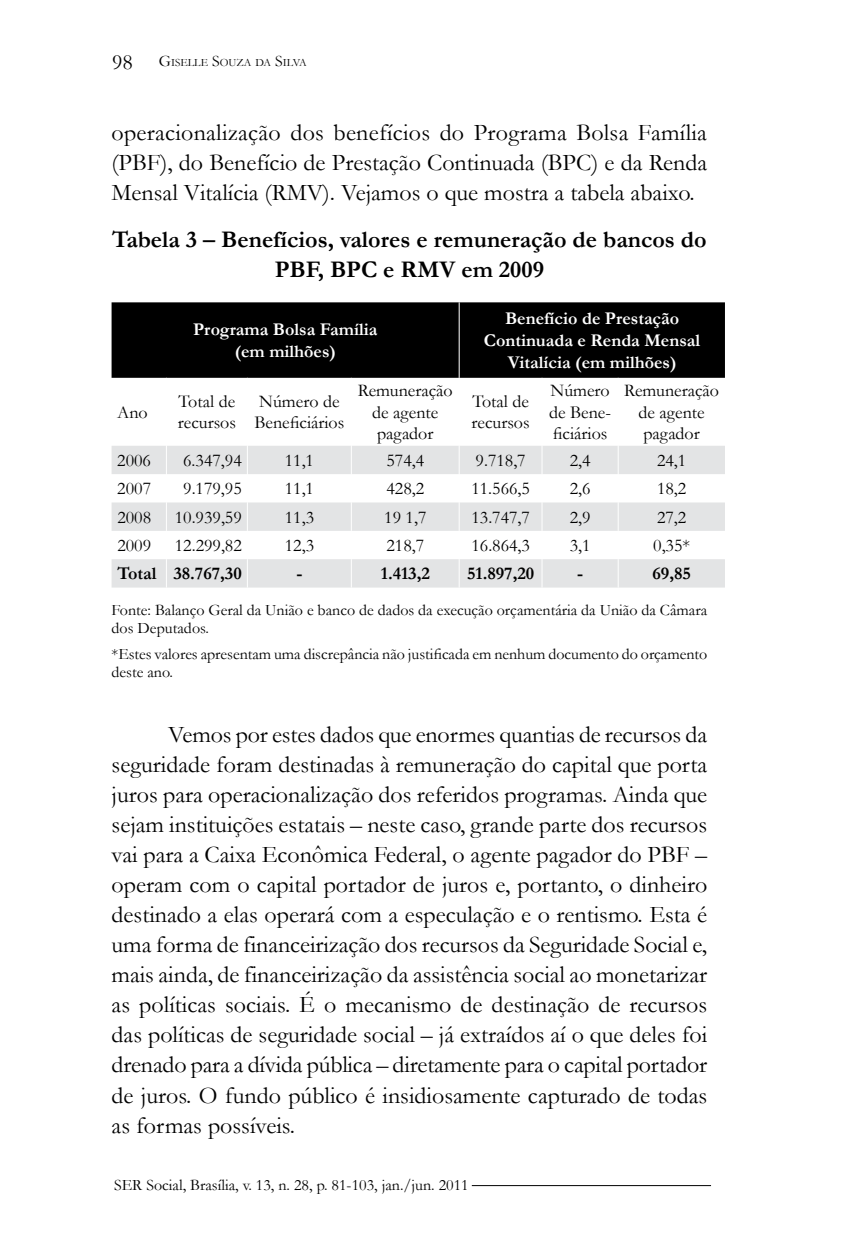
<style>
.page{position:relative;width:851px;height:1248px;background:#fff}
.page>*{position:absolute;margin:0;border:0;box-sizing:border-box;transform-origin:0 0}
.t1{font:24px/30px "Garamond";color:#000;text-align:justify}
.t2{font:700 24px/30px "Garamond";color:#000;text-align:center}
.t3{font:18px/21.6px "Garamond";color:#000}
.t4{font:700 18px/21.6px "Garamond";color:#fff;text-align:center}
.t5{font:700 18px "Garamond";color:#000}
.t6{font:16px/18px "Garamond";color:#000}
.t7{font:11.2px "Garamond";color:#000}
.s1{font-size:22px}
.s2{font-size:16px}
</style>
<div class="page">
<hr style="left:471px;top:1184px;width:240px;height:1px;background:#000">
<div style="left:111px;top:302px;width:613px;height:76px;background:#000"></div>
<svg style="left:111px;top:446px;width:613px;height:141px;fill:#e3e4e5"></svg>
<hr style="left:458px;top:302px;width:1px;height:76px;background:#fff">
<svg style="left:166px;top:446px;width:1px;height:141px"></svg>
<svg style="left:247px;top:446px;width:1px;height:141px"></svg>
<svg style="left:351px;top:446px;width:1px;height:141px"></svg>
<svg style="left:458px;top:446px;width:1px;height:141px"></svg>
<svg style="left:541px;top:446px;width:1px;height:141px"></svg>
<svg style="left:617px;top:446px;width:1px;height:141px"></svg>
<p class="t7" style="left:112px;top:55px;width:196px"><span class="s1">98</span> <span class="s2">G</span>ISELLE <span class="s2">S</span>OUZA DA <span class="s2">S</span>ILVA</p>
<p class="t1" style="left:111px;top:117px;width:597px">operacionalização dos benefícios do Programa Bolsa Família (PBF), do Benefício de Prestação Continuada (BPC) e da Renda Mensal Vitalícia (RMV). Vejamos o que mostra a tabela abaixo.</p>
<p class="t2" style="left:112px;top:225px;width:596px">Tabela 3 – Benefícios, valores e remuneração de bancos do<br>PBF, BPC e RMV em 2009</p>
<p class="t4" style="left:193px;top:319px;width:186px">Programa Bolsa Família (em milhões)</p>
<p class="t4" style="left:484px;top:308px;width:218px">Benefício de Prestação<br>Continuada e Renda Mensal<br>Vitalícia (em milhões)</p>
<p class="t3" style="left:117px;top:401px;width:32px">Ano</p>
<p class="t3" style="left:178px;top:390px;width:60px">Total de recursos</p>
<p class="t3" style="left:254px;top:390px;width:91px">Número de<br>Beneficiários</p>
<p class="t3" style="left:358px;top:379px;width:96px;text-align:center">Remuneração de agente pagador</p>
<p class="t3" style="left:471px;top:390px;width:60px">Total de recursos</p>
<p class="t3" style="left:549px;top:379px;width:63px;text-align:justify">Número de Bene&shy;ficiários</p>
<p class="t3" style="left:624px;top:379px;width:96px;text-align:center">Remuneração de agente pagador</p>
<p class="t3" style="left:117px;top:449px;width:35px">2006</p>
<p class="t3" style="left:183px;top:449px;width:60px">6.347,94</p>
<p class="t3" style="left:285px;top:449px;width:31px">11,1</p>
<p class="t3" style="left:386px;top:449px;width:39px">574,4</p>
<p class="t3" style="left:475px;top:449px;width:52px">9.718,7</p>
<p class="t3" style="left:569px;top:449px;width:22px">2,4</p>
<p class="t3" style="left:657px;top:449px;width:31px">24,1</p>
<p class="t3" style="left:117px;top:477px;width:35px">2007</p>
<p class="t3" style="left:183px;top:477px;width:60px">9.179,95</p>
<p class="t3" style="left:285px;top:477px;width:31px">11,1</p>
<p class="t3" style="left:386px;top:477px;width:39px">428,2</p>
<p class="t3" style="left:471px;top:477px;width:60px">11.566,5</p>
<p class="t3" style="left:569px;top:477px;width:22px">2,6</p>
<p class="t3" style="left:657px;top:477px;width:31px">18,2</p>
<p class="t3" style="left:117px;top:505px;width:35px">2008</p>
<p class="t3" style="left:175px;top:505px;width:68px">10.939,59</p>
<p class="t3" style="left:285px;top:505px;width:31px">11,3</p>
<p class="t3" style="left:384px;top:505px;width:44px">19 1,7</p>
<p class="t3" style="left:471px;top:505px;width:60px">13.747,7</p>
<p class="t3" style="left:569px;top:505px;width:22px">2,9</p>
<p class="t3" style="left:657px;top:505px;width:31px">27,2</p>
<p class="t3" style="left:117px;top:534px;width:35px">2009</p>
<p class="t3" style="left:175px;top:534px;width:68px">12.299,82</p>
<p class="t3" style="left:285px;top:534px;width:31px">12,3</p>
<p class="t3" style="left:386px;top:534px;width:39px">218,7</p>
<p class="t3" style="left:471px;top:534px;width:60px">16.864,3</p>
<p class="t3" style="left:569px;top:534px;width:22px">3,1</p>
<p class="t3" style="left:653px;top:534px;width:38px">0,35*</p>
<p class="t5" style="left:117px;top:561px;width:126px">Total 38.767,30</p>
<p class="t5" style="left:296px;top:561px;width:7px">-</p>
<p class="t5" style="left:381px;top:561px;width:50px">1.413,2</p>
<p class="t5" style="left:467px;top:561px;width:69px">51.897,20</p>
<p class="t5" style="left:577px;top:561px;width:7px">-</p>
<p class="t5" style="left:652px;top:561px;width:40px">69,85</p>
<p class="t6" style="left:111px;top:600px;width:597px">Fonte: Balanço Geral da União e banco de dados da execução orçamentária da União da Câmara dos Deputados.</p>
<p class="t6" style="left:111px;top:644px;width:597px">*Estes valores apresentam uma discrepância não justificada em nenhum documento do orçamento deste ano.</p>
<p class="t1" style="left:112px;top:719px;width:597px;text-indent:57px">Vemos por estes dados que enormes quantias de recursos da seguridade foram destinadas à remuneração do capital que porta juros para operacionalização dos referidos programas. Ainda que sejam instituições estatais – neste caso, grande parte dos recursos vai para a Caixa Econômica Federal, o agente pagador do PBF – operam com o capital portador de juros e, portanto, o dinheiro destinado a elas operará com a especulação e o rentismo. Esta é uma forma de financeirização dos recursos da Seguridade Social e, mais ainda, de financeirização da assistência social ao monetarizar as políticas sociais. É o mecanismo de destinação de recursos das políticas de seguridade social – já extraídos aí o que deles foi drenado para a dívida pública – diretamente para o capital portador de juros. O fundo público é insidiosamente capturado de todas as formas possíveis.</p>
<p class="t6" style="left:114px;top:1175px;width:356px">SER Social, Brasília, v. 13, n. 28, p. 81-103, jan./jun. 2011</p>
</div>
